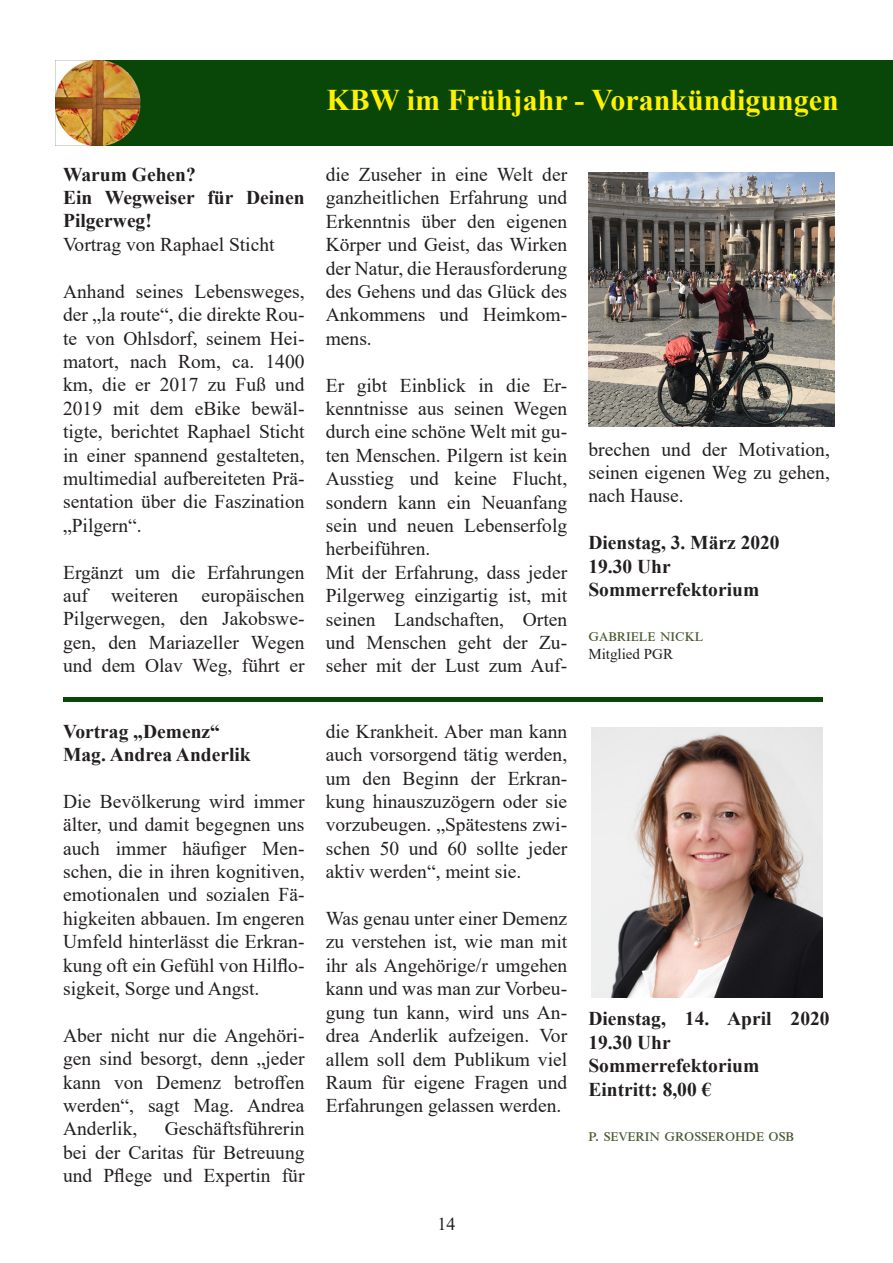
<style>
.page{position:relative;width:893px;height:1263px;background:#fff}
.page>*{position:absolute;margin:0;border:0;box-sizing:border-box;transform-origin:0 0}
.t1{font:700 30px "Times New Roman";color:#fff101}
.t2{font:19.5px/23.4px "Times New Roman";color:#231f20;text-align:justify}
.t3{font:700 19.5px/23.4px "Times New Roman";color:#231f20}
.t4{font:18px "Times New Roman";letter-spacing:.055em;color:#49592f}
.t5{font:18px "Times New Roman";color:#231f20}
.t6{font:15px "Times New Roman";color:#231f20}
</style>
<div class="page">
<img style="left:55px;top:60px;width:838px;height:85px">
<img style="left:588px;top:172px;width:246px;height:255px">
<div style="left:63px;top:697px;width:760px;height:5px;background:#094708"></div>
<img style="left:591px;top:727px;width:232px;height:270px">
<p class="t3" style="left:63px;top:162px;width:134px">Warum Gehen?</p>
<p class="t3" style="left:63px;top:185px;width:243px">Ein Wegweiser für Deinen<br>Pilgerweg!</p>
<p class="t2" style="left:63px;top:232px;width:213px">Vortrag von Raphael Sticht</p>
<p class="t2" style="left:63px;top:279px;width:243px">Anhand seines Lebensweges, der „la route“, die direkte Rou&shy;te von Ohlsdorf, seinem Hei&shy;matort, nach Rom, ca. 1400 km, die er 2017 zu Fuß und 2019 mit dem eBike bewäl&shy;tigte, berichtet Raphael Sticht in einer spannend gestalteten, multimedial aufbereiteten Prä&shy;sentation über die Faszination „Pilgern“.</p>
<p class="t2" style="left:63px;top:560px;width:243px">Ergänzt um die Erfahrungen auf weiteren europäischen Pilgerwegen, den Jakobswe&shy;gen, den Mariazeller Wegen und dem Olav Weg, führt er</p>
<p class="t3" style="left:63px;top:719px;width:158px">Vortrag „Demenz“</p>
<p class="t3" style="left:63px;top:742px;width:189px">Mag. Andrea Anderlik</p>
<p class="t2" style="left:63px;top:789px;width:243px">Die Bevölkerung wird immer älter, und damit begegnen uns auch immer häufiger Men&shy;schen, die in ihren kognitiven, emotionalen und sozialen Fä&shy;higkeiten abbauen. Im engeren Umfeld hinterlässt die Erkran&shy;kung oft ein Gefühl von Hilflo&shy;sigkeit, Sorge und Angst.</p>
<p class="t2" style="left:63px;top:1023px;width:243px">Aber nicht nur die Angehöri&shy;gen sind besorgt, denn „jeder kann von Demenz betroffen werden“, sagt Mag. Andrea Anderlik,</p>
<p class="t2" style="left:63px;top:1116px;width:243px;text-indent:102px">Geschäftsführerin bei der Caritas für Betreuung und Pflege und Expertin für</p>
<p class="t1" style="left:327px;top:79px;width:514px">KBW im Frühjahr - Vorankündigungen</p>
<p class="t2" style="left:326px;top:162px;width:243px">die Zuseher in eine Welt der ganzheitlichen Erfahrung und Erkenntnis über den eigenen Körper und Geist, das Wirken der Natur, die Herausforderung des Gehens und das Glück des Ankommens und Heimkom&shy;mens.</p>
<p class="t2" style="left:326px;top:373px;width:243px">Er gibt Einblick in die Er&shy;kenntnisse aus seinen Wegen durch eine schöne Welt mit gu&shy;ten Menschen. Pilgern ist kein Ausstieg und keine Flucht, sondern kann ein Neuanfang sein und neuen Lebenserfolg herbeiführen.</p>
<p class="t2" style="left:326px;top:560px;width:243px">Mit der Erfahrung, dass jeder Pilgerweg einzigartig ist, mit seinen Landschaften, Orten und Menschen geht der Zu&shy;seher mit der Lust zum Auf-</p>
<p class="t2" style="left:326px;top:719px;width:243px">die Krankheit. Aber man kann auch vorsorgend tätig werden, um den Beginn der Erkran&shy;kung hinauszuzögern oder sie vorzubeugen. „Spätestens zwi&shy;schen 50 und 60 sollte jeder aktiv werden“, meint sie.</p>
<p class="t2" style="left:326px;top:906px;width:243px">Was genau unter einer Demenz zu verstehen ist, wie man mit ihr als Angehörige/r umgehen kann und was man zur Vorbeu&shy;gung tun kann, wird uns An&shy;drea Anderlik aufzeigen. Vor allem soll dem Publikum viel Raum für eigene Fragen und Erfahrungen gelassen werden.</p>
<p class="t2" style="left:588px;top:437px;width:243px">brechen und der Motivation, seinen eigenen Weg zu gehen, nach Hause.</p>
<p class="t3" style="left:588px;top:530px;width:193px">Dienstag, 3. März 2020</p>
<p class="t3" style="left:588px;top:554px;width:84px">19.30 Uhr</p>
<p class="t3" style="left:588px;top:577px;width:172px">Sommerrefektorium</p>
<p class="t4" style="left:588px;top:622px;width:116px">Gabriele Nickl</p>
<p class="t6" style="left:588px;top:643px;width:86px">Mitglied PGR</p>
<p class="t3" style="left:588px;top:1006px;width:243px">Dienstag, 14. April 2020<br>19.30 Uhr</p>
<p class="t3" style="left:588px;top:1053px;width:172px">Sommerrefektorium</p>
<p class="t3" style="left:588px;top:1077px;width:124px">Eintritt: 8,00 €</p>
<p class="t4" style="left:588px;top:1122px;width:206px">P. Severin Grosserohde OSB</p>
<p class="t5" style="left:437px;top:1211px;width:19px">14</p>
</div>
